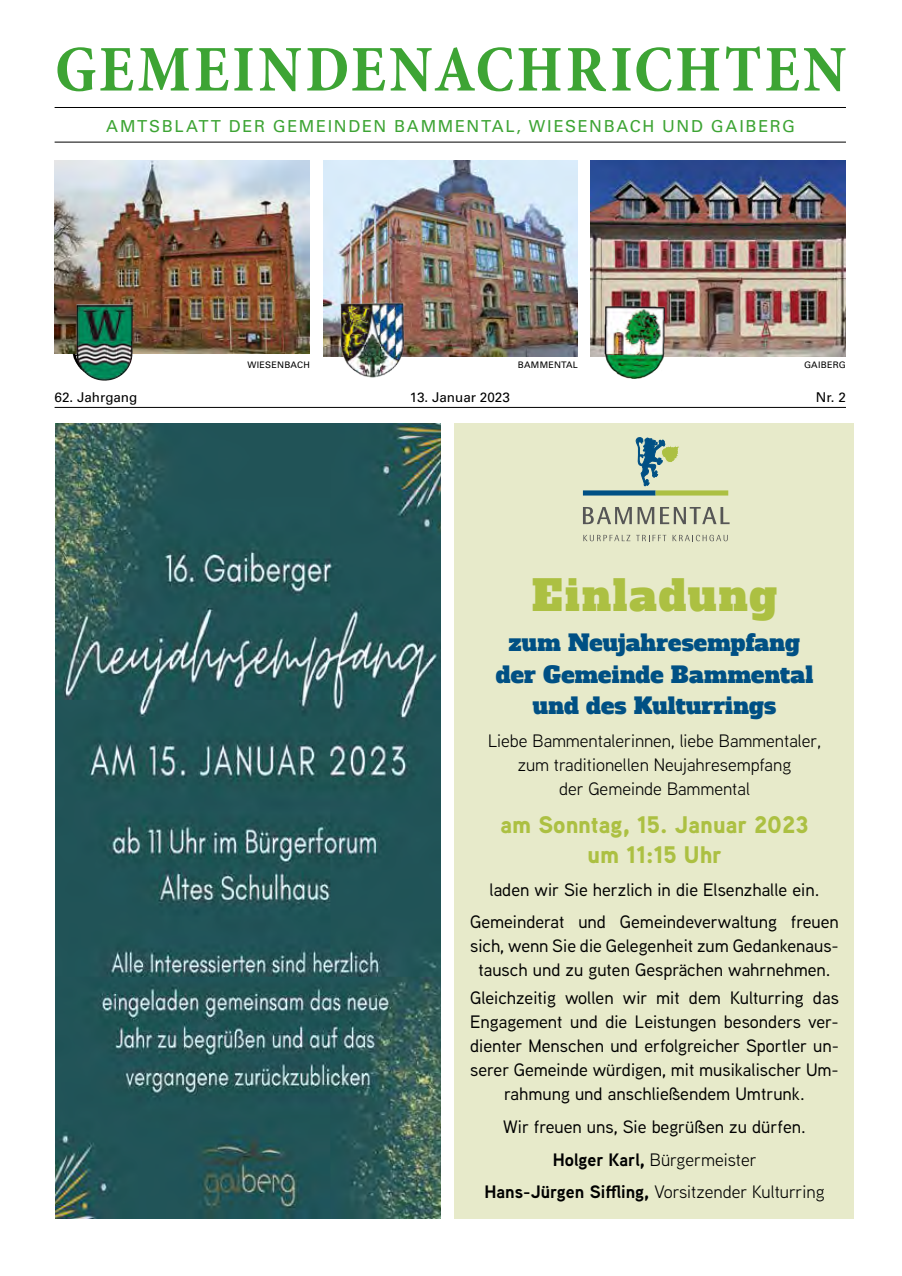
<style>
.page{position:relative;width:902px;height:1276px;background:#fff}
.page>*{position:absolute;margin:0;border:0;box-sizing:border-box;transform-origin:0 0}
.t1{font:700 condensed 66px "Minion Pro";letter-spacing:.045em;color:#3da434}
.t2{font:42px "Alfa Slab One";letter-spacing:.05em;color:#acc042}
.t3{font:900 24px/30px "Aaux Next";color:#acc042;text-align:center}
.t4{font:22.5px/31.5px "Alfa Slab One";letter-spacing:.01em;color:#005084;text-align:center}
.t5{font:500 18px/24px "Aaux Next";color:#000;text-align:center}
.t6{font:18px/24px "Aaux Next";color:#000;text-align:center}
.t7{font:16.5px "Univers";letter-spacing:.1em;color:#3da434}
.t8{font:13.5px "Univers";color:#000}
.t9{font:9px "Univers";letter-spacing:.025em;color:#000}
.s1{font-weight:500}
.s2{font-weight:700}
</style>
<div class="page">
<div style="left:454px;top:423px;width:400px;height:795px;background:#e7eaca"></div>
<img style="left:590px;top:161px;width:255px;height:195px">
<img style="left:72px;top:354px;width:5px;height:10px">
<img style="left:55px;top:161px;width:255px;height:193px">
<img style="left:323px;top:161px;width:255px;height:195px">
<img style="left:604px;top:305px;width:62px;height:73px">
<img style="left:336px;top:299px;width:74px;height:79px">
<hr style="left:55px;top:407px;width:790px;height:1px;background:#000">
<hr style="left:55px;top:142px;width:790px;height:1px;background:#000">
<hr style="left:55px;top:107px;width:790px;height:1px;background:#000">
<img style="left:77px;top:304px;width:50px;height:77px">
<img style="left:55px;top:423px;width:385px;height:795px">
<svg style="left:635px;top:437px;width:44px;height:49px"></svg>
<div style="left:583px;top:490px;width:72px;height:5px;background:#005084"></div>
<div style="left:655px;top:490px;width:73px;height:5px;background:#acc042"></div>
<svg style="left:583px;top:507px;width:48px;height:17px"></svg>
<svg style="left:637px;top:507px;width:17px;height:17px"></svg>
<svg style="left:660px;top:507px;width:69px;height:17px"></svg>
<svg style="left:583px;top:535px;width:47px;height:6px"></svg>
<svg style="left:636px;top:535px;width:30px;height:6px"></svg>
<svg style="left:672px;top:535px;width:55px;height:6px"></svg>
<h1 class="t1" style="left:55px;top:24px;width:792px">GEMEINDENACHRICHTEN</h1>
<p class="t7" style="left:106px;top:116px;width:690px">AMTSBLATT DER GEMEINDEN BAMMENTAL, WIESENBACH UND GAIBERG</p>
<p class="t9" style="left:247px;top:359px;width:64px">WIESENBACH</p>
<p class="t9" style="left:518px;top:359px;width:61px">BAMMENTAL</p>
<p class="t9" style="left:804px;top:359px;width:43px">GAIBERG</p>
<p class="t8" style="left:55px;top:389px;width:84px">62. Jahrgang</p>
<p class="t8" style="left:410px;top:389px;width:102px">13. Januar 2023</p>
<p class="t8" style="left:815px;top:389px;width:32px">Nr. 2</p>
<h2 class="t2" style="left:532px;top:567px;width:247px">Einladung</h2>
<p class="t4" style="left:496px;top:627px;width:319px">zum Neujahresempfang der Gemeinde Bammental und des Kulturrings</p>
<p class="t6" style="left:488px;top:728px;width:334px">Liebe Bammentalerinnen, liebe Bammentaler, zum traditionellen Neujahresempfang<br>der Gemeinde Bammental</p>
<h3 class="t3" style="left:500px;top:809px;width:310px">am Sonntag, 15. Januar 2023 um 11:15 Uhr</h3>
<p class="t5" style="left:470px;top:872px;width:370px;line-height:32.5px">laden wir Sie herzlich in die Elsenzhalle ein.<br>Gemeinderat und Gemeindeverwaltung freuen</p>
<p class="t5" style="left:470px;top:933px;width:370px">sich, wenn Sie die Gelegenheit zum Gedankenaus&shy;tausch und zu guten Gesprächen wahrnehmen.</p>
<p class="t5" style="left:470px;top:985px;width:370px">Gleichzeitig wollen wir mit dem Kulturring das Engagement und die Leistungen besonders ver&shy;dienter Menschen und erfolgreicher Sportler un&shy;serer Gemeinde würdigen, mit musikalischer Um&shy;rahmung und anschließendem Umtrunk.</p>
<p class="t6" style="left:484px;top:1109px;width:341px;line-height:32.5px"><span class="s1">Wir freuen uns, Sie begrüßen zu dürfen.<br></span><span class="s2">Holger Karl,</span> Bürgermeister<br><span class="s2">Hans-Jürgen Siffling,</span> Vorsitzender Kulturring</p>
</div>
